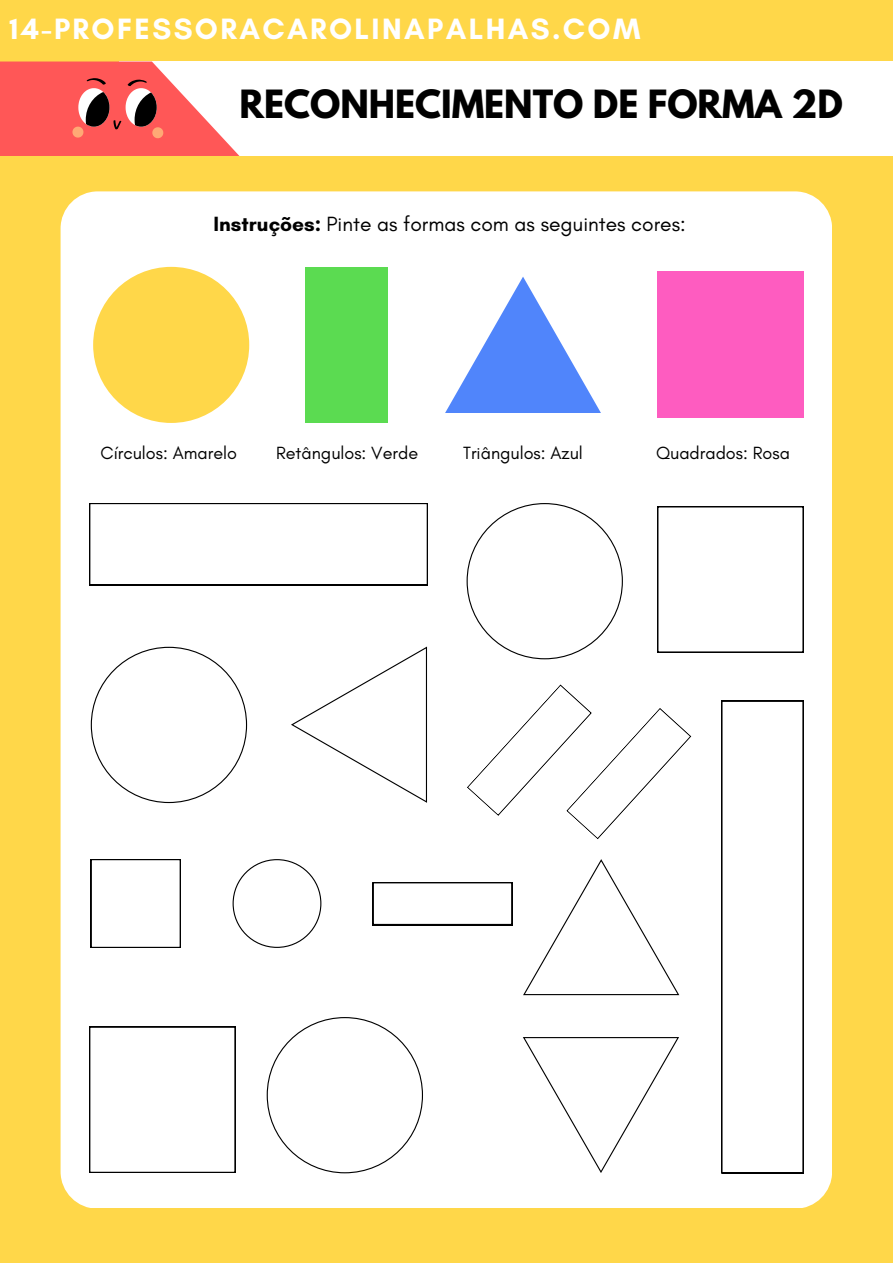
<style>
.page{position:relative;width:893px;height:1264px;background:#fff}
.page>*{position:absolute;margin:0;border:0;box-sizing:border-box;transform-origin:0 0}
.t1{font:700 34.5px "League Spartan";color:#000}
.t2{font:700 30px "Glacial Indifference";letter-spacing:.08em;color:#fff}
.t3{font:21px "Glacial Indifference";color:#000}
.t4{font:18px "Glacial Indifference";color:#000}
.s1{font-weight:700}
</style>
<div class="page">
<div style="left:0;top:0;width:892px;height:1262px;background:#ffd749"></div>
<div style="left:61px;top:191px;width:771px;height:1017px;background:#fff;border-radius:37px"></div>
<div style="left:119px;top:61px;width:773px;height:95px;background:#fff"></div>
<svg style="left:0;top:61px;width:239px;height:95px"></svg>
<div style="left:93px;top:267px;width:156px;height:156px;background:#ffd749;border-radius:50%"></div>
<svg style="left:445px;top:277px;width:156px;height:136px"></svg>
<div style="left:657px;top:272px;width:146px;height:146px;background:#fe5cc0"></div>
<div style="left:305px;top:267px;width:83px;height:156px;background:#5bdb51"></div>
<svg style="left:89px;top:1026px;width:146px;height:146px"></svg>
<svg style="left:657px;top:506px;width:146px;height:146px"></svg>
<svg style="left:89px;top:503px;width:339px;height:82px"></svg>
<svg style="left:721px;top:700px;width:82px;height:473px"></svg>
<svg style="left:91px;top:646px;width:156px;height:157px"></svg>
<svg style="left:267px;top:1017px;width:156px;height:156px"></svg>
<svg style="left:466px;top:503px;width:157px;height:156px"></svg>
<svg style="left:523px;top:859px;width:156px;height:136px"></svg>
<svg style="left:523px;top:1037px;width:156px;height:136px"></svg>
<svg style="left:291px;top:646px;width:136px;height:156px"></svg>
<svg style="left:91px;top:859px;width:90px;height:88px"></svg>
<svg style="left:232px;top:859px;width:89px;height:88px"></svg>
<svg style="left:373px;top:882px;width:139px;height:43px"></svg>
<svg style="left:467px;top:684px;width:224px;height:155px"></svg>
<p class="t2" style="left:10px;top:10px;width:632px">14-PROFESSORACAROLINAPALHAS.COM</p>
<p class="t1" style="left:239px;top:87px;width:604px">RECONHECIMENTO DE FORMA 2D</p>
<p class="t3" style="left:214px;top:211px;width:473px"><span class="s1">Instruções:</span> Pinte as formas com as seguintes cores:</p>
<p class="t4" style="left:101px;top:441px;width:138px">Círculos: Amarelo</p>
<p class="t4" style="left:276px;top:441px;width:144px">Retângulos: Verde</p>
<p class="t4" style="left:463px;top:441px;width:121px">Triângulos: Azul</p>
<p class="t4" style="left:656px;top:441px;width:135px">Quadrados: Rosa</p>
</div>
